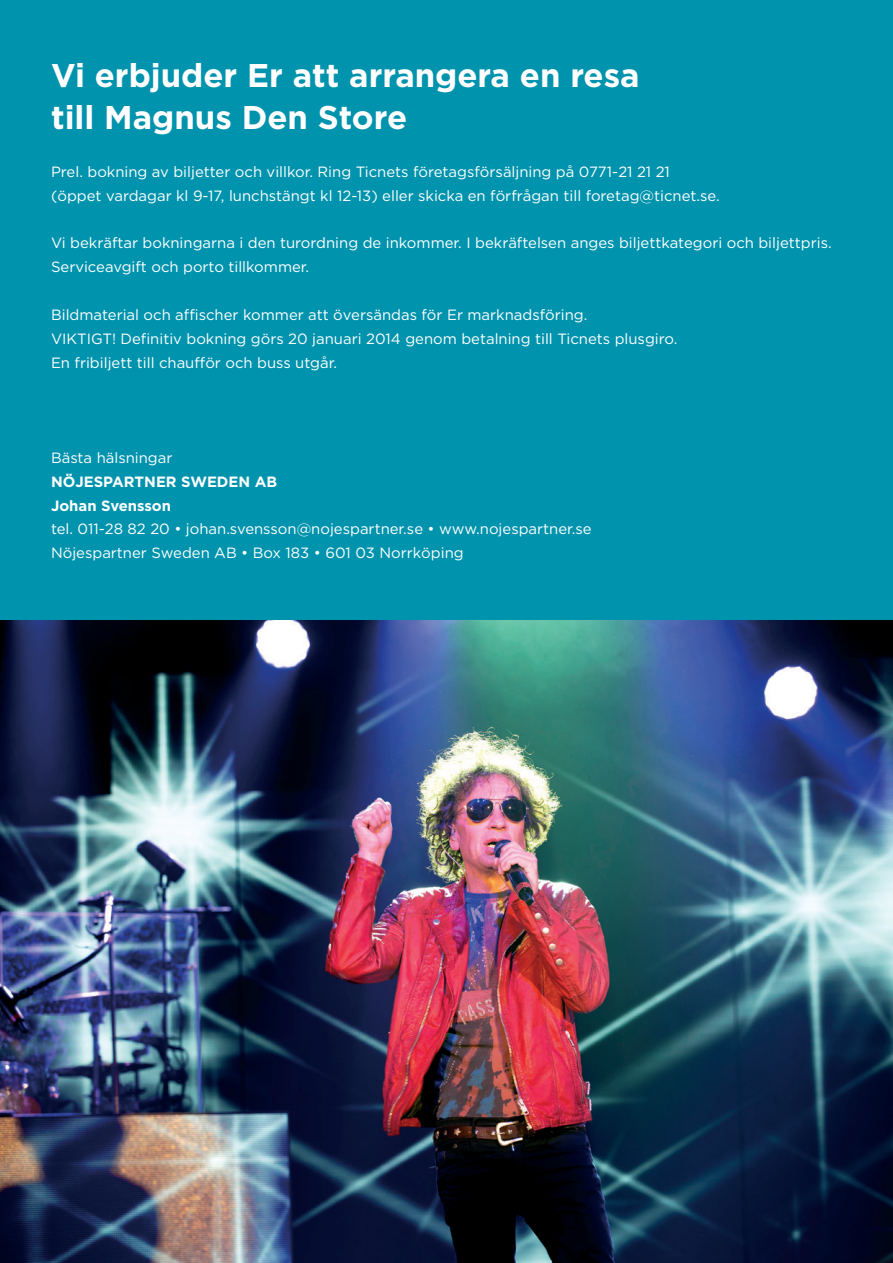
<style>
.page{position:relative;width:893px;height:1263px;background:#0093ad}
.page>*{position:absolute;margin:0;border:0;box-sizing:border-box;transform-origin:0 0}
.t1{font:700 32.85px/41.8px "Gotham HTF";color:#fff}
.t2{font:14.85px/23.9px "Gotham HTF";color:#fff}
.t3{font:700 14.85px/23.9px "Gotham HTF";color:#fff}
</style>
<div class="page">
<img style="left:0;top:621px;width:893px;height:642px">
<h1 class="t1" style="left:51px;top:54px;width:590px">Vi erbjuder Er att arrangera en resa till Magnus Den Store</h1>
<p class="t2" style="left:51px;top:159px;width:670px">Prel. bokning av biljetter och villkor. Ring Ticnets företagsförsäljning på 0771-21 21 21 (öppet vardagar kl 9-17, lunchstängt kl 12-13) eller skicka en förfrågan till foretag@ticnet.se.</p>
<p class="t2" style="left:51px;top:231px;width:782px">Vi bekräftar bokningarna i den turordning de inkommer. I bekräftelsen anges biljettkategori och biljettpris.<br>Serviceavgift och porto tillkommer.</p>
<p class="t2" style="left:51px;top:302px;width:628px">Bildmaterial och affischer kommer att översändas för Er marknadsföring.<br>VIKTIGT! Definitiv bokning görs 20 januari 2014 genom betalning till Ticnets plusgiro.<br>En fribiljett till chaufför och buss utgår.</p>
<p class="t2" style="left:51px;top:445px;width:123px">Bästa hälsningar</p>
<p class="t3" style="left:51px;top:469px;width:228px">NÖJESPARTNER SWEDEN AB<br>Johan Svensson</p>
<p class="t2" style="left:51px;top:517px;width:542px">tel. 011-28 82 20 • johan.svensson@nojespartner.se • www.nojespartner.se<br>Nöjespartner Sweden AB • Box 183 • 601 03 Norrköping</p>
</div>
